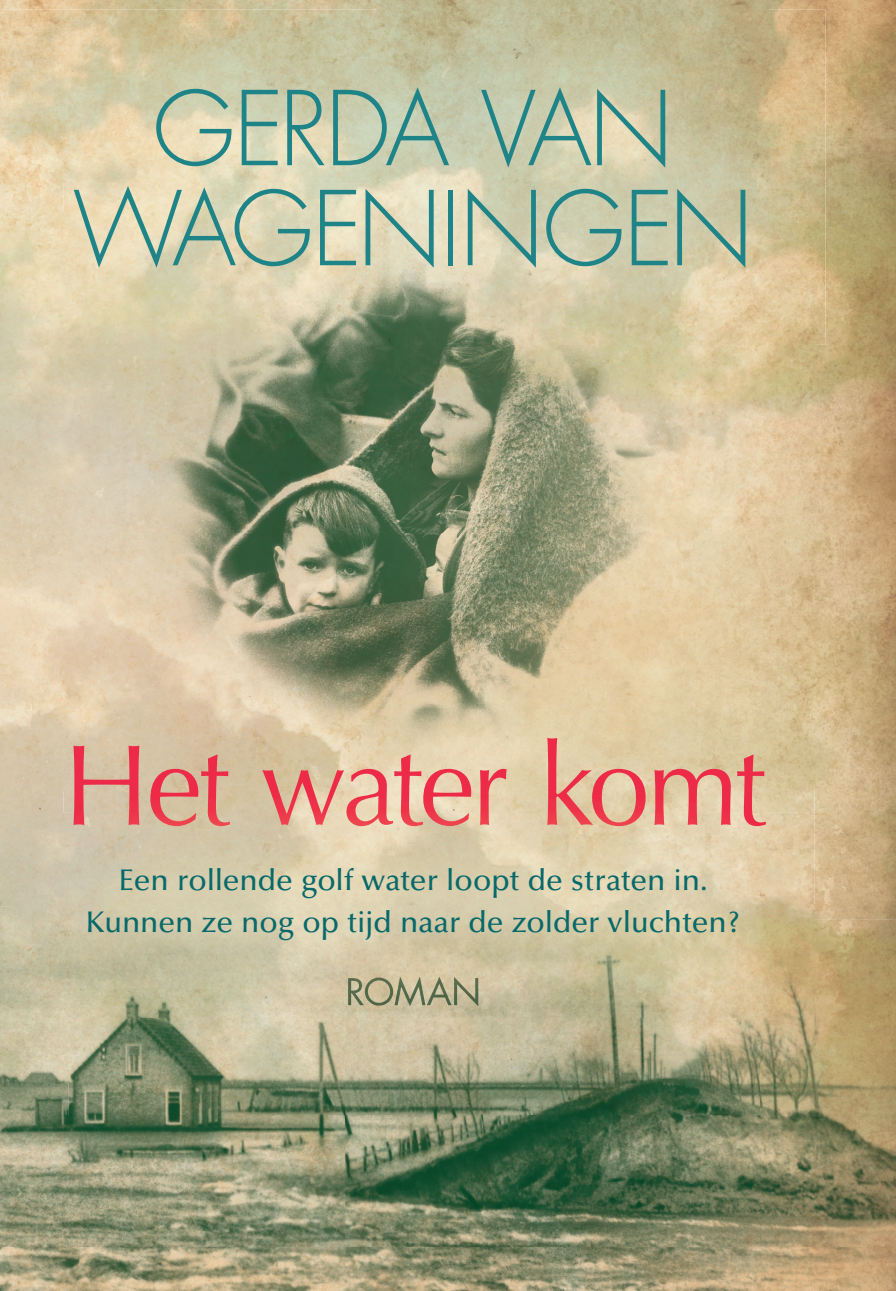
<style>
.page{position:relative;width:896px;height:1291px;background:#fff}
.page>*{position:absolute;margin:0;border:0;box-sizing:border-box;transform-origin:0 0}
.t1{font:115px "Optima";letter-spacing:-.03em;color:#ed2a47;scale:.96 1}
.t2{font:300 100px/100px "Futura";letter-spacing:-.03em;color:#1f8488;text-align:center}
.t3{font:500 30px/42px "Optima";color:#08696a;text-align:center}
</style>
<div class="page">
<img style="left:814px;top:137px;width:82px;height:782px">
<img style="left:31px;top:533px;width:33px;height:258px">
<img style="left:64px;top:533px;width:750px;height:215px">
<img style="left:765px;top:748px;width:49px;height:40px">
<img style="left:73px;top:738px;width:692px;height:50px">
<img style="left:69px;top:1247px;width:827px;height:44px">
<img style="left:760px;top:919px;width:136px;height:328px">
<img style="left:67px;top:1018px;width:693px;height:98px">
<img style="left:31px;top:1018px;width:36px;height:65px">
<img style="left:69px;top:1116px;width:691px;height:131px">
<img style="left:64px;top:788px;width:750px;height:3px">
<img style="left:768px;top:0;width:128px;height:137px">
<img style="left:377px;top:0;width:391px;height:10px">
<img style="left:0;top:0;width:377px;height:10px">
<img style="left:31px;top:345px;width:783px;height:188px">
<img style="left:0;top:345px;width:31px;height:738px">
<img style="left:672px;top:813px;width:142px;height:205px">
<img style="left:102px;top:826px;width:570px;height:192px">
<img style="left:10px;top:791px;width:92px;height:227px">
<img style="left:64px;top:791px;width:750px;height:22px">
<img style="left:348px;top:976px;width:130px;height:30px">
<img style="left:73px;top:791px;width:692px;height:35px">
<img style="left:757px;top:10px;width:68px;height:335px">
<img style="left:205px;top:10px;width:552px;height:173px">
<img style="left:0;top:10px;width:205px;height:200px">
<img style="left:31px;top:210px;width:33px;height:135px">
<img style="left:64px;top:183px;width:750px;height:162px">
<img style="left:0;top:91px;width:31px;height:254px">
<img style="left:0;top:1083px;width:69px;height:208px">
<h2 class="t2" style="left:73px;top:80px;width:682px">GERDA VAN<br>WAGENINGEN</h2>
<h1 class="t1" style="left:64px;top:719px;width:733px">Het water komt</h1>
<p class="t3" style="left:86px;top:860px;width:656px">Een rollende golf water loopt de straten in.<br>Kunnen ze nog op tijd naar de zolder vluchten?</p>
</div>
